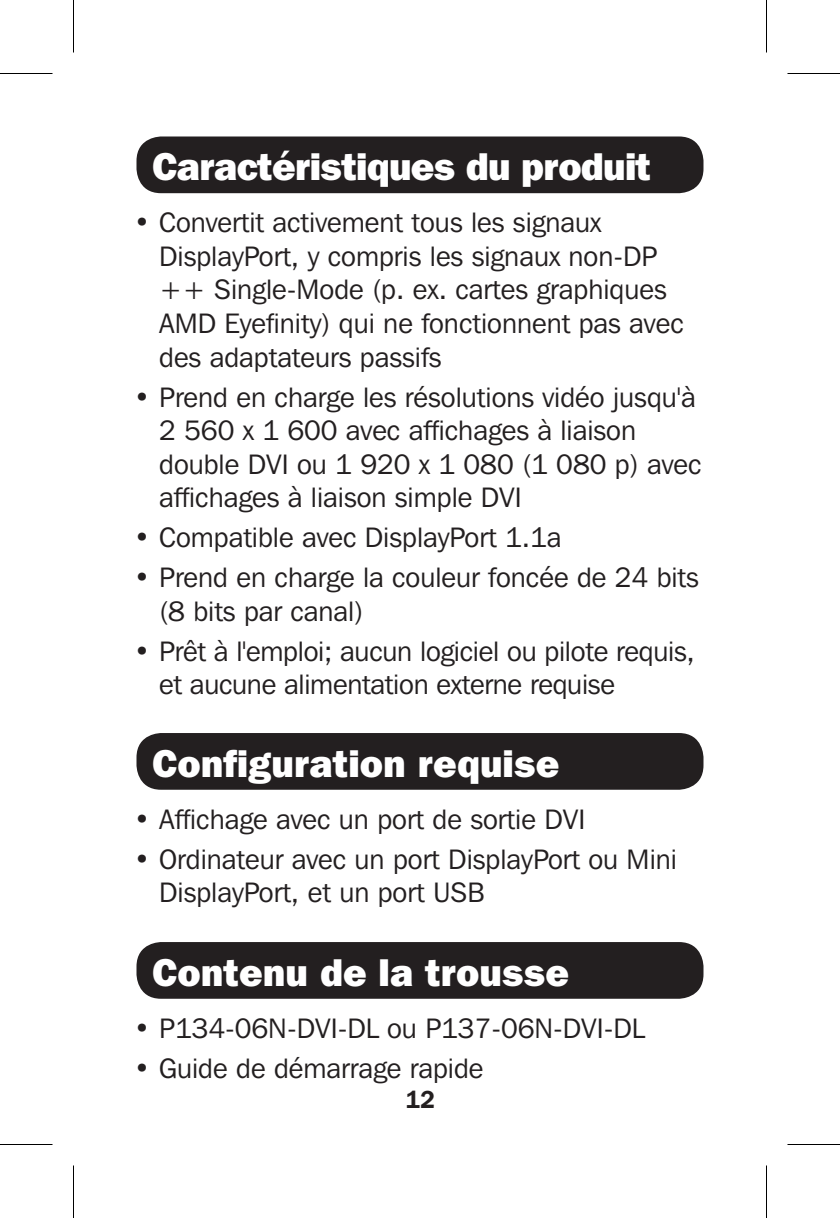
<style>
.page{position:relative;width:840px;height:1218px;background:#fff}
.page>*{position:absolute;margin:0;border:0;box-sizing:border-box;transform-origin:0 0}
.t1{font:800 38.5px "Franklin Gothic IT Cby BT";color:#fff}
.t2{font:800 38.5px "Franklin Gothic IT Cby BT";letter-spacing:-.02em;color:#fff}
.t3{font:28px/33.6px "Franklin Gothic IT Cby BT";color:#231f20}
.t4{font:600 24.5px "Franklin Gothic IT Cby BT";color:#231f20}
</style>
<div class="page">
<div style="left:136px;top:136px;width:568px;height:57px;background:#231f20;border-radius:25px"></div>
<div style="left:136px;top:733px;width:568px;height:57px;background:#231f20;border-radius:25px"></div>
<div style="left:136px;top:942px;width:568px;height:57px;background:#231f20;border-radius:25px"></div>
<hr style="left:0;top:73px;width:52px;height:1px;background:#000">
<hr style="left:788px;top:73px;width:52px;height:1px;background:#000">
<hr style="left:0;top:1144px;width:52px;height:1px;background:#000">
<hr style="left:788px;top:1144px;width:52px;height:1px;background:#000">
<hr style="left:73px;top:0;width:1px;height:52px;background:#000">
<hr style="left:73px;top:1166px;width:1px;height:52px;background:#000">
<hr style="left:766px;top:0;width:1px;height:52px;background:#000">
<hr style="left:766px;top:1166px;width:1px;height:52px;background:#000">
<p class="t2" style="left:152px;top:142px;width:500px">Caractéristiques du produit</p>
<p class="t3" style="left:159px;top:205px;width:526px;text-indent:-25px">• Convertit activement tous les signaux DisplayPort, y compris les signaux non-DP ++ Single-Mode (p. ex. cartes graphiques AMD Eyefinity) qui ne fonctionnent pas avec des adaptateurs passifs</p>
<p class="t3" style="left:159px;top:380px;width:544px;text-indent:-25px">• Prend en charge les résolutions vidéo jusqu'à 2 560 x 1 600 avec affichages à liaison double DVI ou 1 920 x 1 080 (1 080 p) avec affichages à liaison simple DVI</p>
<p class="t3" style="left:134px;top:520px;width:429px">• Compatible avec DisplayPort 1.1a</p>
<p class="t3" style="left:159px;top:560px;width:541px;text-indent:-25px">• Prend en charge la couleur foncée de 24 bits (8 bits par canal)</p>
<p class="t3" style="left:159px;top:634px;width:537px;text-indent:-25px">• Prêt à l'emploi; aucun logiciel ou pilote requis, et aucune alimentation externe requise</p>
<p class="t1" style="left:152px;top:739px;width:409px">Configuration requise</p>
<p class="t3" style="left:134px;top:802px;width:453px">• Affichage avec un port de sortie DVI</p>
<p class="t3" style="left:159px;top:842px;width:519px;text-indent:-25px">• Ordinateur avec un port DisplayPort ou Mini<br>DisplayPort, et un port USB</p>
<p class="t1" style="left:152px;top:948px;width:419px">Contenu de la trousse</p>
<p class="t3" style="left:134px;top:1011px;width:513px">• P134-06N-DVI-DL ou P137-06N-DVI-DL</p>
<p class="t3" style="left:134px;top:1051px;width:351px">• Guide de démarrage rapide</p>
<p class="t4" style="left:405px;top:1084px;width:31px">12</p>
</div>
